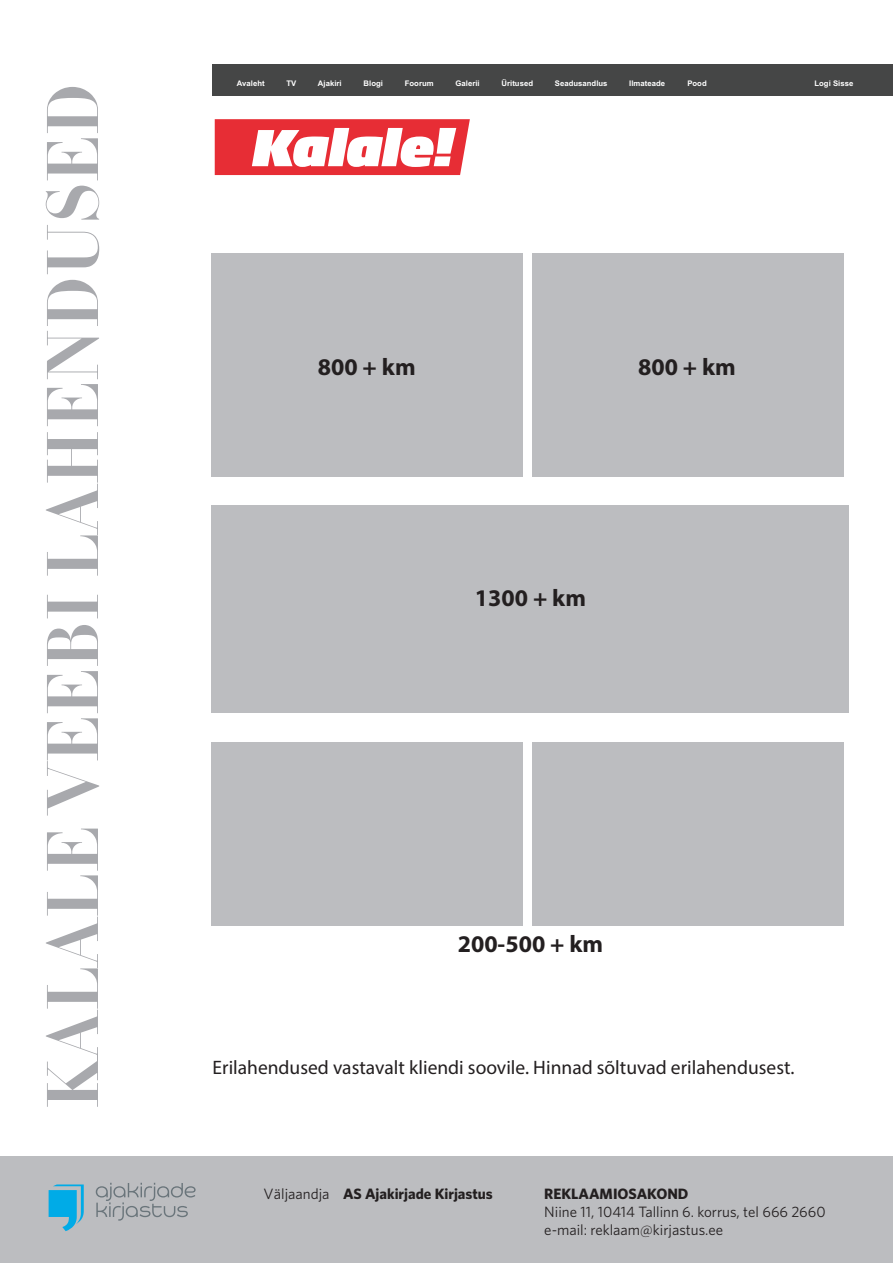
<style>
.page{position:relative;width:893px;height:1263px;background:#fff}
.page>*{position:absolute;margin:0;border:0;box-sizing:border-box;transform-origin:0 0}
.t1{font:72px "Didot HTF B24 Bold";letter-spacing:.01em;color:#a8a9ad}
.t2{font:700 24px "Myriad Pro";color:#231f20}
.t3{font:19.5px "Myriad Pro";color:#231f20}
.t4{font:15px/18px "Whitney HTF";color:#231f20}
.t5{font:700 15px "Whitney HTF";color:#231f20}
.t6{font:700 7.65px "Arial";letter-spacing:.005em;color:#fff}
.s1{font-weight:400}
</style>
<div class="page">
<div style="left:0;top:1157px;width:893px;height:106px;background:#bcbdc0"></div>
<svg style="left:49px;top:1184px;width:35px;height:47px"></svg>
<svg style="left:96px;top:1183px;width:100px;height:37px"></svg>
<svg style="left:215px;top:119px;width:255px;height:56px"></svg>
<div style="left:213px;top:64px;width:680px;height:32px;background:#454646"></div>
<div style="left:211px;top:253px;width:312px;height:224px;background:#bcbdc0"></div>
<div style="left:211px;top:742px;width:312px;height:184px;background:#bcbdc0"></div>
<div style="left:531px;top:742px;width:312px;height:184px;background:#bcbdc0"></div>
<div style="left:211px;top:505px;width:637px;height:207px;background:#bcbdc0"></div>
<div style="left:531px;top:253px;width:312px;height:224px;background:#bcbdc0"></div>
<h1 class="t1" style="left:28px;top:1109px;width:1028px;rotate:-90deg">KALALE Veebi lahendused</h1>
<p class="t6" style="left:237px;top:78px;width:29px">Avaleht</p>
<p class="t6" style="left:287px;top:78px;width:11px">TV</p>
<p class="t6" style="left:318px;top:78px;width:25px">Ajakiri</p>
<p class="t6" style="left:364px;top:78px;width:21px">Blogi</p>
<p class="t6" style="left:405px;top:78px;width:30px">Foorum</p>
<p class="t6" style="left:455px;top:78px;width:26px">Galerii</p>
<p class="t6" style="left:502px;top:78px;width:33px">Üritused</p>
<p class="t6" style="left:555px;top:78px;width:54px">Seadusandlus</p>
<p class="t6" style="left:629px;top:78px;width:37px">Ilmateade</p>
<p class="t6" style="left:687px;top:78px;width:21px">Pood</p>
<p class="t6" style="left:814px;top:78px;width:40px">Logi Sisse</p>
<h2 class="t2" style="left:318px;top:351px;width:99px">800 + km</h2>
<h2 class="t2" style="left:638px;top:351px;width:99px">800 + km</h2>
<h2 class="t2" style="left:475px;top:582px;width:113px">1300 + km</h2>
<h2 class="t2" style="left:458px;top:928px;width:147px">200-500 + km</h2>
<h3 class="t3" style="left:213px;top:1055px;width:583px">Erilahendused vastavalt kliendi soovile. Hinnad sõltuvad erilahendusest.</h3>
<h3 class="t5" style="left:264px;top:1184px;width:231px"><span class="s1">Väljaandja</span> AS Ajakirjade Kirjastus</h3>
<h3 class="t5" style="left:544px;top:1184px;width:146px">Reklaamiosakond</h3>
<h3 class="t4" style="left:544px;top:1202px;width:283px">Niine 11, 10414 Tallinn 6. korrus, tel 666 2660 e-mail: reklaam@kirjastus.ee</h3>
</div>
